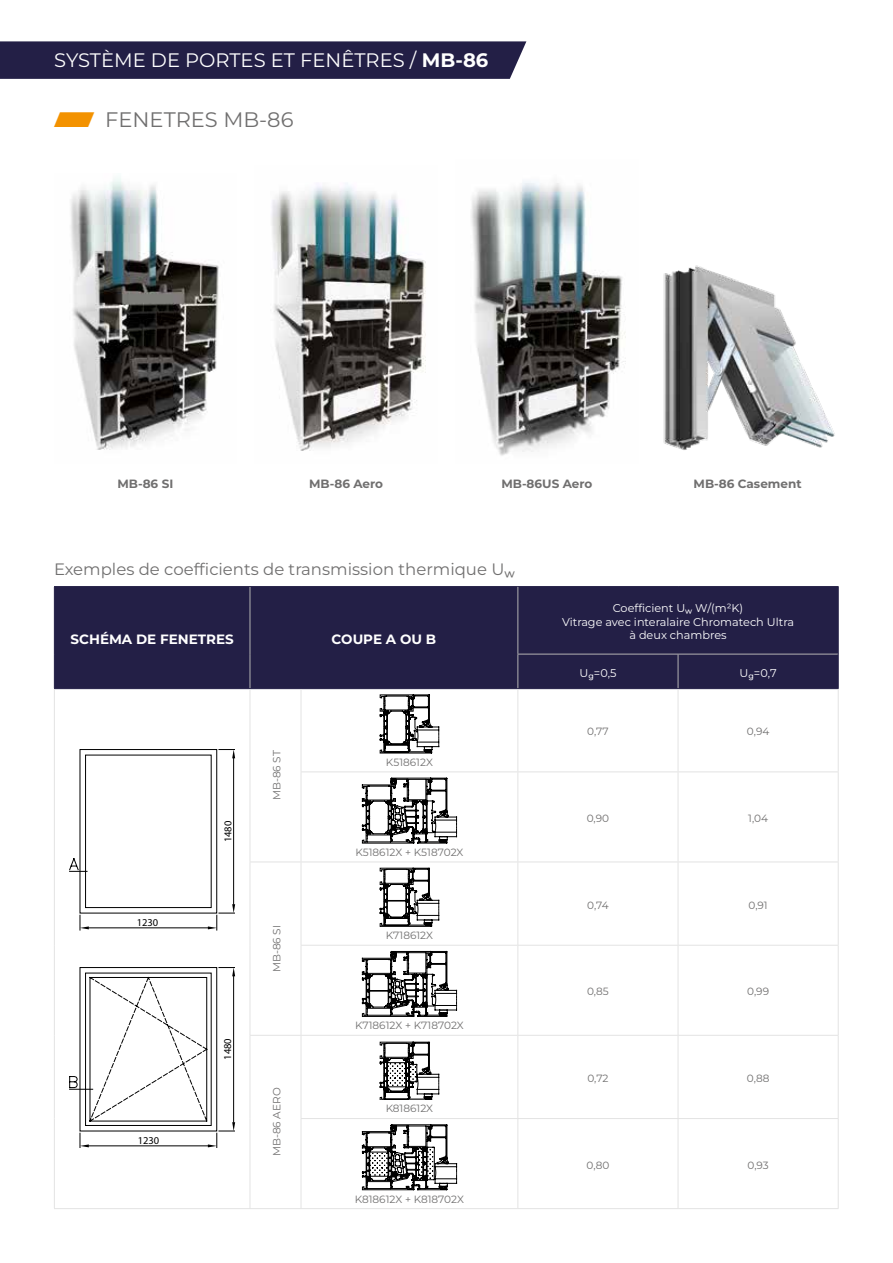
<style>
.page{position:relative;width:893px;height:1263px;background:#fff}
.page>*{position:absolute;margin:0;border:0;box-sizing:border-box;transform-origin:0 0}
.t1{font:21px "Montserrat Alu";color:#706f6f}
.t2{font:19.5px "Montserrat Alu";color:#fff}
.t3{font:16.5px "Montserrat Alu";color:#706f6f}
.t4{font:700 13.5px "Montserrat Alu";color:#fff}
.t5{font:700 12px "Montserrat Alu";color:#706f6f}
.t6{font:11.25px/13.5px "Montserrat Alu";color:#fff;text-align:center}
.t7{font:10.5px "Montserrat Alu";color:#706f6f}
.t8{font:10.5px "Myriad Pro";color:#000}
.s1{font-weight:700}
.s2{color:#f39200}
</style>
<div class="page">
<img style="left:70px;top:178px;width:149px;height:272px">
<img style="left:271px;top:183px;width:155px;height:268px">
<img style="left:471px;top:181px;width:155px;height:275px">
<div style="left:55px;top:587px;width:783px;height:101px;background:#231f46"></div>
<hr style="left:54px;top:586px;width:196px;height:1px;background:#231f46">
<hr style="left:54px;top:587px;width:1px;height:67px;background:#231f46">
<hr style="left:250px;top:586px;width:51px;height:1px;background:#231f46">
<hr style="left:301px;top:586px;width:217px;height:1px;background:#231f46">
<hr style="left:54px;top:654px;width:1px;height:34px;background:#231f46">
<hr style="left:250px;top:587px;width:1px;height:67px;background:#b3b2b2">
<hr style="left:250px;top:654px;width:1px;height:34px;background:#b3b2b2">
<hr style="left:518px;top:586px;width:160px;height:1px;background:#231f46">
<hr style="left:678px;top:586px;width:161px;height:1px;background:#231f46">
<hr style="left:838px;top:587px;width:1px;height:67px;background:#231f46">
<hr style="left:517px;top:587px;width:1px;height:67px;background:#b3b2b2">
<hr style="left:517px;top:654px;width:161px;height:1px;background:#b3b2b2">
<hr style="left:517px;top:654px;width:1px;height:34px;background:#b3b2b2">
<hr style="left:678px;top:654px;width:160px;height:1px;background:#b3b2b2">
<hr style="left:678px;top:654px;width:1px;height:34px;background:#b3b2b2">
<hr style="left:838px;top:654px;width:1px;height:34px;background:#231f46">
<hr style="left:54px;top:688px;width:196px;height:1px;background:#231f46">
<hr style="left:54px;top:689px;width:1px;height:83px;background:#e3e3e3">
<hr style="left:54px;top:772px;width:1px;height:90px;background:#e3e3e3">
<hr style="left:54px;top:862px;width:1px;height:83px;background:#e3e3e3">
<hr style="left:54px;top:945px;width:1px;height:90px;background:#e3e3e3">
<hr style="left:54px;top:1035px;width:1px;height:83px;background:#e3e3e3">
<hr style="left:54px;top:1118px;width:1px;height:90px;background:#e3e3e3">
<hr style="left:54px;top:1208px;width:196px;height:1px;background:#e3e3e3">
<hr style="left:250px;top:688px;width:51px;height:1px;background:#231f46">
<hr style="left:250px;top:689px;width:1px;height:83px;background:#e3e3e3">
<hr style="left:250px;top:772px;width:1px;height:89px;background:#e3e3e3">
<hr style="left:301px;top:688px;width:217px;height:1px;background:#231f46">
<hr style="left:518px;top:688px;width:160px;height:1px;background:#231f46">
<hr style="left:678px;top:688px;width:161px;height:1px;background:#231f46">
<hr style="left:301px;top:689px;width:1px;height:82px;background:#e3e3e3">
<hr style="left:517px;top:689px;width:1px;height:82px;background:#e3e3e3">
<hr style="left:678px;top:689px;width:1px;height:82px;background:#e3e3e3">
<hr style="left:838px;top:689px;width:1px;height:82px;background:#e3e3e3">
<hr style="left:301px;top:771px;width:217px;height:1px;background:#e3e3e3">
<hr style="left:301px;top:772px;width:1px;height:89px;background:#e3e3e3">
<hr style="left:518px;top:771px;width:160px;height:1px;background:#e3e3e3">
<hr style="left:517px;top:772px;width:1px;height:89px;background:#e3e3e3">
<hr style="left:678px;top:771px;width:161px;height:1px;background:#e3e3e3">
<hr style="left:678px;top:772px;width:1px;height:89px;background:#e3e3e3">
<hr style="left:838px;top:772px;width:1px;height:89px;background:#e3e3e3">
<hr style="left:250px;top:861px;width:51px;height:1px;background:#e3e3e3">
<hr style="left:250px;top:862px;width:1px;height:83px;background:#e3e3e3">
<hr style="left:250px;top:945px;width:1px;height:90px;background:#e3e3e3">
<hr style="left:301px;top:861px;width:217px;height:1px;background:#e3e3e3">
<hr style="left:301px;top:862px;width:1px;height:83px;background:#e3e3e3">
<hr style="left:518px;top:861px;width:160px;height:1px;background:#e3e3e3">
<hr style="left:517px;top:862px;width:1px;height:83px;background:#e3e3e3">
<hr style="left:678px;top:861px;width:161px;height:1px;background:#e3e3e3">
<hr style="left:678px;top:862px;width:1px;height:83px;background:#e3e3e3">
<hr style="left:838px;top:862px;width:1px;height:83px;background:#e3e3e3">
<hr style="left:301px;top:945px;width:217px;height:1px;background:#e3e3e3">
<hr style="left:301px;top:945px;width:1px;height:90px;background:#e3e3e3">
<hr style="left:518px;top:945px;width:160px;height:1px;background:#e3e3e3">
<hr style="left:517px;top:945px;width:1px;height:90px;background:#e3e3e3">
<hr style="left:678px;top:945px;width:161px;height:1px;background:#e3e3e3">
<hr style="left:678px;top:945px;width:1px;height:90px;background:#e3e3e3">
<hr style="left:838px;top:945px;width:1px;height:90px;background:#e3e3e3">
<hr style="left:250px;top:1035px;width:51px;height:1px;background:#e3e3e3">
<hr style="left:250px;top:1036px;width:1px;height:82px;background:#e3e3e3">
<hr style="left:250px;top:1118px;width:1px;height:90px;background:#e3e3e3">
<hr style="left:250px;top:1208px;width:51px;height:1px;background:#e3e3e3">
<hr style="left:301px;top:1035px;width:217px;height:1px;background:#e3e3e3">
<hr style="left:301px;top:1036px;width:1px;height:82px;background:#e3e3e3">
<hr style="left:518px;top:1035px;width:160px;height:1px;background:#e3e3e3">
<hr style="left:517px;top:1036px;width:1px;height:82px;background:#e3e3e3">
<hr style="left:678px;top:1035px;width:161px;height:1px;background:#e3e3e3">
<hr style="left:678px;top:1036px;width:1px;height:82px;background:#e3e3e3">
<hr style="left:838px;top:1036px;width:1px;height:82px;background:#e3e3e3">
<hr style="left:301px;top:1118px;width:217px;height:1px;background:#e3e3e3">
<hr style="left:301px;top:1119px;width:1px;height:89px;background:#e3e3e3">
<hr style="left:518px;top:1118px;width:160px;height:1px;background:#e3e3e3">
<hr style="left:517px;top:1119px;width:1px;height:89px;background:#e3e3e3">
<hr style="left:678px;top:1118px;width:161px;height:1px;background:#e3e3e3">
<hr style="left:678px;top:1119px;width:1px;height:89px;background:#e3e3e3">
<hr style="left:838px;top:1119px;width:1px;height:89px;background:#e3e3e3">
<hr style="left:301px;top:1208px;width:217px;height:1px;background:#e3e3e3">
<hr style="left:518px;top:1208px;width:160px;height:1px;background:#e3e3e3">
<hr style="left:678px;top:1208px;width:161px;height:1px;background:#e3e3e3">
<svg style="left:69px;top:749px;width:166px;height:398px"></svg>
<svg style="left:380px;top:694px;width:59px;height:59px"></svg>
<svg style="left:362px;top:778px;width:95px;height:66px"></svg>
<svg style="left:380px;top:868px;width:59px;height:59px"></svg>
<svg style="left:362px;top:951px;width:95px;height:66px"></svg>
<svg style="left:380px;top:1042px;width:59px;height:57px"></svg>
<svg style="left:362px;top:1124px;width:95px;height:66px"></svg>
<img style="left:663px;top:265px;width:172px;height:185px">
<div style="left:0;top:41px;width:526px;height:38px;background:#231f46"></div>
<h2 class="t2" style="left:54px;top:47px;width:435px">SYSTÈME DE PORTES ET FENÊTRES / <span class="s1">MB-86</span></h2>
<h1 class="t1" style="left:54px;top:105px;width:241px"><span class="s2">⸠</span> FENETRES MB-86</h1>
<p class="t5" style="left:117px;top:475px;width:57px">MB-86 SI</p>
<p class="t5" style="left:309px;top:475px;width:75px">MB-86 Aero</p>
<p class="t5" style="left:501px;top:475px;width:92px">MB-86US Aero</p>
<h3 class="t3" style="left:54px;top:557px;width:462px">Exemples de coefficients de transmission thermique Uw</h3>
<p class="t5" style="left:694px;top:475px;width:110px">MB-86 Casement</p>
<p class="t4" style="left:71px;top:630px;width:165px">SCHÉMA DE FENETRES</p>
<p class="t4" style="left:332px;top:630px;width:106px">COUPE A OU B</p>
<p class="t8" style="left:137px;top:915px;width:23px">1230</p>
<p class="t8" style="left:138px;top:1133px;width:23px">1230</p>
<p class="t8" style="left:221px;top:842px;width:23px;rotate:-90deg">1480</p>
<p class="t8" style="left:221px;top:1060px;width:23px;rotate:-90deg">1480</p>
<p class="t7" style="left:270px;top:800px;width:52px;rotate:-90deg">MB-86 ST</p>
<p class="t7" style="left:386px;top:755px;width:48px">K518612X</p>
<p class="t7" style="left:355px;top:845px;width:110px">K518612X + K518702X</p>
<p class="t7" style="left:270px;top:972px;width:49px;rotate:-90deg">MB-86 SI</p>
<p class="t7" style="left:386px;top:928px;width:49px">K718612X</p>
<p class="t7" style="left:270px;top:1156px;width:70px;rotate:-90deg">MB-86 AERO</p>
<p class="t7" style="left:355px;top:1018px;width:110px">K718612X + K718702X</p>
<p class="t7" style="left:386px;top:1101px;width:49px">K818612X</p>
<p class="t7" style="left:355px;top:1192px;width:111px">K818612X + K818702X</p>
<p class="t6" style="left:562px;top:601px;width:233px">Coefficient Uw W/(m²K)<br>Vitrage avec interalaire Chromatech Ultra à deux chambres</p>
<p class="t6" style="left:579px;top:666px;width:38px">Ug=0,5</p>
<p class="t6" style="left:740px;top:666px;width:39px">Ug=0,7</p>
<p class="t7" style="left:587px;top:724px;width:23px">0,77</p>
<p class="t7" style="left:747px;top:724px;width:24px">0,94</p>
<p class="t7" style="left:587px;top:811px;width:24px">0,90</p>
<p class="t7" style="left:748px;top:811px;width:21px">1,04</p>
<p class="t7" style="left:587px;top:898px;width:23px">0,74</p>
<p class="t7" style="left:748px;top:898px;width:21px">0,91</p>
<p class="t7" style="left:587px;top:984px;width:23px">0,85</p>
<p class="t7" style="left:747px;top:984px;width:23px">0,99</p>
<p class="t7" style="left:587px;top:1071px;width:23px">0,72</p>
<p class="t7" style="left:747px;top:1071px;width:24px">0,88</p>
<p class="t7" style="left:587px;top:1158px;width:24px">0,80</p>
<p class="t7" style="left:747px;top:1158px;width:23px">0,93</p>
</div>
